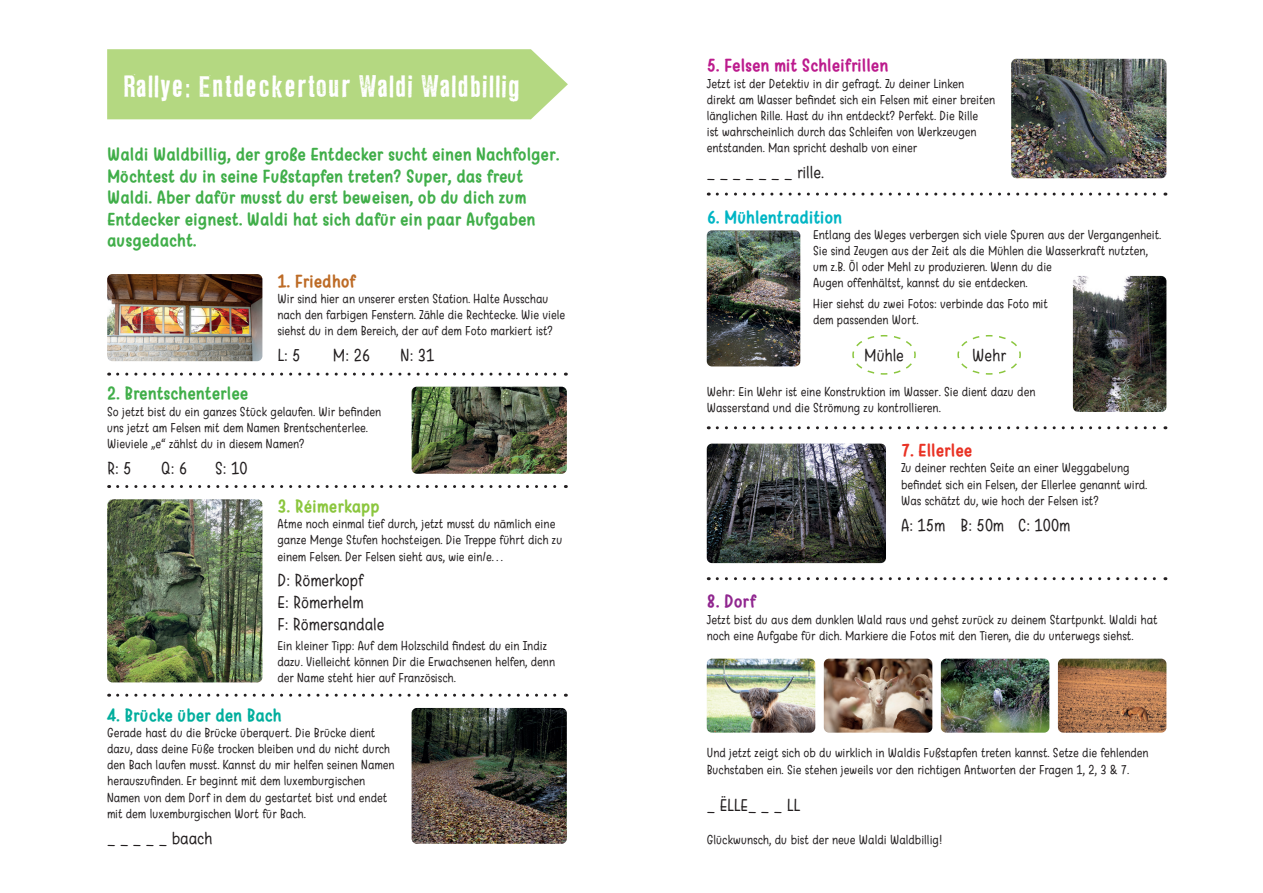
<style>
.page{position:relative;width:1263px;height:893px;background:#fff}
.page>*{position:absolute;margin:0;border:0;box-sizing:border-box;transform-origin:0 0}
.t1{font:27px "LL Rubber Grotesque";color:#fff}
.t2{font:700 18px/21.6px "Warung Kopi";color:#40ae49}
.t3{font:18px "Warung Kopi";color:#231f20}
.t4{font:700 18px "Warung Kopi";color:#bc1b8d}
.t5{font:700 18px "Warung Kopi";color:#00ae9d}
.t6{font:700 18px "Warung Kopi";color:#00b5c4}
.t7{font:700 18px "Warung Kopi";color:#8bc63e}
.t8{font:700 18px "Warung Kopi";color:#bd6b26}
.t9{font:700 18px "Warung Kopi";color:#e93224}
.t10{font:700 18px "Warung Kopi";color:#90268f}
.t11{font:13.5px/16.2px "Warung Kopi";color:#231f20}
</style>
<div class="page">
<img style="left:1058px;top:659px;width:108px;height:74px">
<img style="left:707px;top:659px;width:108px;height:74px">
<img style="left:941px;top:659px;width:108px;height:74px">
<img style="left:824px;top:659px;width:108px;height:74px">
<div style="left:107px;top:49px;width:461px;height:70px;background:#b4d881"></div>
<img style="left:107px;top:274px;width:155px;height:87px">
<img style="left:412px;top:387px;width:155px;height:87px">
<img style="left:107px;top:499px;width:155px;height:183px">
<img style="left:412px;top:708px;width:155px;height:136px">
<img style="left:1011px;top:59px;width:155px;height:119px">
<img style="left:1073px;top:276px;width:93px;height:136px">
<img style="left:707px;top:230px;width:93px;height:136px">
<svg style="left:852px;top:335px;width:64px;height:40px"></svg>
<svg style="left:957px;top:335px;width:64px;height:40px"></svg>
<img style="left:707px;top:444px;width:179px;height:119px">
<svg style="left:118px;top:373px;width:448px;height:3px"></svg>
<svg style="left:118px;top:485px;width:448px;height:3px"></svg>
<svg style="left:118px;top:694px;width:448px;height:3px"></svg>
<svg style="left:717px;top:193px;width:449px;height:3px"></svg>
<svg style="left:717px;top:426px;width:449px;height:3px"></svg>
<svg style="left:717px;top:577px;width:449px;height:3px"></svg>
<p class="t1" style="left:124px;top:69px;width:398px">Rallye: Entdeckertour Waldi Waldbillig</p>
<p class="t2" style="left:107px;top:144px;width:454px">Waldi Waldbillig, der große Entdecker sucht einen Nachfolger.<br>Möchtest du in seine Fußstapfen treten? Super, das freut Waldi. Aber dafür musst du erst beweisen, ob du dich zum Entdecker eignest. Waldi hat sich dafür ein paar Aufgaben ausgedacht.</p>
<p class="t8" style="left:277px;top:271px;width:80px">1. Friedhof</p>
<p class="t11" style="left:277px;top:291px;width:289px">Wir sind hier an unserer ersten Station. Halte Ausschau nach den farbigen Fenstern. Zähle die Rechtecke. Wie viele siehst du in dem Bereich, der auf dem Foto markiert ist?</p>
<p class="t3" style="left:277px;top:345px;width:24px">L: 5</p>
<p class="t3" style="left:333px;top:345px;width:39px">M: 26</p>
<p class="t3" style="left:400px;top:345px;width:35px">N: 31</p>
<p class="t2" style="left:107px;top:383px;width:143px">2. Brentschenterlee</p>
<p class="t11" style="left:107px;top:403px;width:276px">So jetzt bist du ein ganzes Stück gelaufen. Wir befinden uns jetzt am Felsen mit dem Namen Brentschenterlee.<br>Wieviele „e“ zählst du in diesem Namen?</p>
<p class="t3" style="left:107px;top:458px;width:26px">R: 5</p>
<p class="t3" style="left:161px;top:458px;width:27px">Q: 6</p>
<p class="t3" style="left:215px;top:458px;width:34px">S: 10</p>
<p class="t7" style="left:277px;top:496px;width:104px">3. Réimerkapp</p>
<p class="t11" style="left:277px;top:516px;width:286px">Atme noch einmal tief durch, jetzt musst du nämlich eine ganze Menge Stufen hochsteigen. Die Treppe führt dich zu einem Felsen. Der Felsen sieht aus, wie ein/e…</p>
<p class="t3" style="left:277px;top:571px;width:87px">D: Römerkopf</p>
<p class="t3" style="left:277px;top:592px;width:88px">E: Römerhelm</p>
<p class="t3" style="left:277px;top:614px;width:108px">F: Römersandale</p>
<p class="t11" style="left:277px;top:638px;width:279px">Ein kleiner Tipp: Auf dem Holzschild findest du ein Indiz dazu. Vielleicht können Dir die Erwachsenen helfen, denn der Name steht hier auf Französisch.</p>
<p class="t5" style="left:107px;top:705px;width:176px">4. Brücke über den Bach</p>
<p class="t11" style="left:107px;top:724px;width:289px">Gerade hast du die Brücke überquert. Die Brücke dient dazu, dass deine Füße trocken bleiben und du nicht durch den Bach laufen musst. Kannst du mir helfen seinen Namen herauszufinden. Er beginnt mit dem luxemburgischen Namen von dem Dorf in dem du gestartet bist und endet mit dem luxemburgischen Wort für Bach.</p>
<p class="t3" style="left:107px;top:828px;width:107px">_ _ _ _ _ baach</p>
<p class="t4" style="left:707px;top:56px;width:183px">5. Felsen mit Schleifrillen</p>
<p class="t11" style="left:707px;top:75px;width:290px">Jetzt ist der Detektiv in dir gefragt. Zu deiner Linken direkt am Wasser befindet sich ein Felsen mit einer breiten länglichen Rille. Hast du ihn entdeckt? Perfekt. Die Rille<br>ist wahrscheinlich durch das Schleifen von Werkzeugen entstanden. Man spricht deshalb von einer</p>
<p class="t3" style="left:707px;top:163px;width:119px">_ _ _ _ _ _ _ rille.</p>
<p class="t6" style="left:707px;top:207px;width:137px">6. Mühlentradition</p>
<p class="t11" style="left:813px;top:226px;width:350px">Entlang des Weges verbergen sich viele Spuren aus der Vergangenheit.<br>Sie sind Zeugen aus der Zeit als die Mühlen die Wasserkraft nutzten, um z.B. Öl oder Mehl zu produzieren. Wenn du die<br>Augen offenhältst, kannst du sie entdecken.</p>
<p class="t11" style="left:813px;top:295px;width:236px">Hier siehst du zwei Fotos: verbinde das Foto mit dem passenden Wort.</p>
<p class="t3" style="left:864px;top:345px;width:41px">Mühle</p>
<p class="t3" style="left:972px;top:345px;width:36px">Wehr</p>
<p class="t11" style="left:707px;top:383px;width:330px">Wehr: Ein Wehr ist eine Konstruktion im Wasser. Sie dient dazu den<br>Wasserstand und die Strömung zu kontrollieren.</p>
<p class="t9" style="left:901px;top:440px;width:73px">7. Ellerlee</p>
<p class="t11" style="left:901px;top:460px;width:248px">Zu deiner rechten Seite an einer Weggabelung befindet sich ein Felsen, der Ellerlee genannt wird.<br>Was schätzt du, wie hoch der Felsen ist?</p>
<p class="t3" style="left:901px;top:515px;width:171px">A: 15m B: 50m C: 100m</p>
<p class="t10" style="left:707px;top:591px;width:51px">8. Dorf</p>
<p class="t11" style="left:707px;top:611px;width:452px">Jetzt bist du aus dem dunklen Wald raus und gehst zurück zu deinem Startpunkt. Waldi hat noch eine Aufgabe für dich. Markiere die Fotos mit den Tieren, die du unterwegs siehst.</p>
<p class="t11" style="left:707px;top:745px;width:443px">Und jetzt zeigt sich ob du wirklich in Waldis Fußstapfen treten kannst. Setze die fehlenden<br>Buchstaben ein. Sie stehen jeweils vor den richtigen Antworten der Fragen 1, 2, 3 &amp; 7.</p>
<p class="t3" style="left:707px;top:796px;width:95px">_ ËLLE_ _ _ LL</p>
<p class="t11" style="left:707px;top:831px;width:237px">Glückwunsch, du bist der neue Waldi Waldbillig!</p>
</div>
